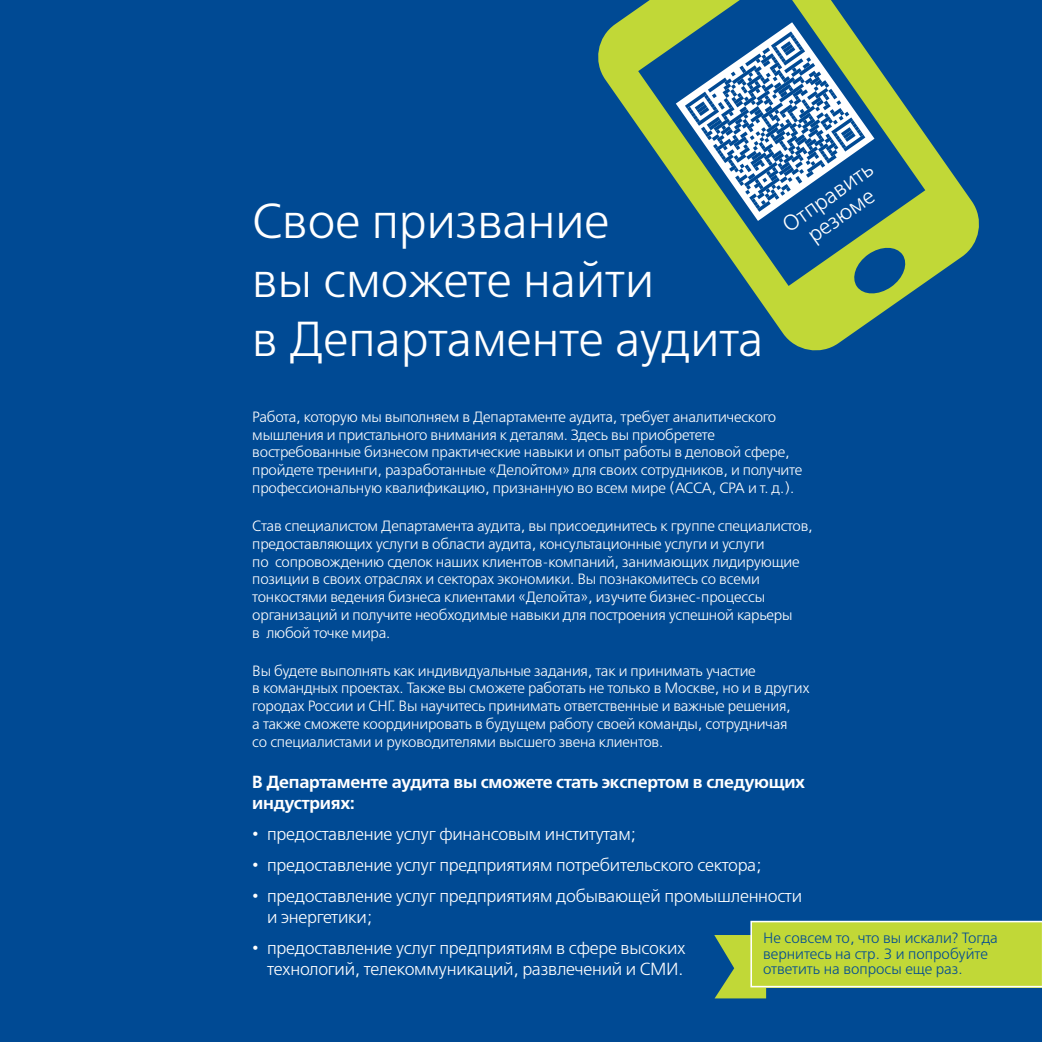
<style>
.page{position:relative;width:1042px;height:1042px;background:#fff}
.page>*{position:absolute;margin:0;border:0;box-sizing:border-box;transform-origin:0 0}
.t1{font:300 49px/58.8px "Free Set";color:#fff}
.t2{font:300 21.88px/22.8px "Free Set";color:#fff;text-align:center}
.t3{font:300 17.5px/21px "Free Set";letter-spacing:-.015em;color:#fff}
.t4{font:600 17.5px/21px "Free Set";letter-spacing:-.015em;color:#fff}
.t5{font:300 14.88px/17.8px "Free Set";letter-spacing:-.015em;color:#fff}
.t6{font:300 14.88px/15.8px "Free Set";color:#004a94}
</style>
<div class="page">
<div style="left:0;top:0;width:1041px;height:1042px;background:#004a94"></div>
<svg style="left:714px;top:921px;width:328px;height:77px"></svg>
<svg style="left:598px;top:0;width:381px;height:351px"></svg>
<svg style="left:676px;top:22px;width:198px;height:199px"></svg>
<h1 class="t1" style="left:252px;top:193px;width:513px">Свое призвание<br>вы сможете найти<br>в Департаменте аудита</h1>
<h2 class="t2" style="left:779px;top:218px;width:106px;rotate:-35deg">Отправить резюме</h2>
<p class="t5" style="left:252px;top:408px;width:551px">Работа, которую мы выполняем в Департаменте аудита, требует аналитического мышления и пристального внимания к деталям. Здесь вы приобретете востребованные бизнесом практические навыки и опыт работы в деловой сфере, пройдете тренинги, разработанные «Делойтом» для своих сотрудников, и получите профессиональную квалификацию, признанную во всем мире (ACCA, CPA и т. д.).</p>
<p class="t5" style="left:252px;top:517px;width:562px">Став специалистом Департамента аудита, вы присоединитесь к группе специалистов, предоставляющих услуги в области аудита, консультационные услуги и услуги<br>по сопровождению сделок наших клиентов-компаний, занимающих лидирующие позиции в своих отраслях и секторах экономики. Вы познакомитесь со всеми тонкостями ведения бизнеса клиентами «Делойта», изучите бизнес-процессы организаций и получите необходимые навыки для построения успешной карьеры<br>в любой точке мира.</p>
<p class="t5" style="left:252px;top:662px;width:559px">Вы будете выполнять как индивидуальные задания, так и принимать участие<br>в командных проектах. Также вы сможете работать не только в Москве, но и в других городах России и СНГ. Вы научитесь принимать ответственные и важные решения,<br>а также сможете координировать в будущем работу своей команды, сотрудничая<br>со специалистами и руководителями высшего звена клиентов.</p>
<p class="t4" style="left:252px;top:772px;width:554px">В Департаменте аудита вы сможете стать экспертом в следующих индустриях:</p>
<p class="t3" style="left:252px;top:823px;width:385px">• предоставление услуг финансовым институтам;</p>
<p class="t3" style="left:252px;top:854px;width:511px">• предоставление услуг предприятиям потребительского сектора;</p>
<p class="t3" style="left:267px;top:885px;width:536px;text-indent:-15px">• предоставление услуг предприятиям добывающей промышленности и энергетики;</p>
<p class="t3" style="left:252px;top:937px;width:435px;text-align:right">• предоставление услуг предприятиям в сфере высоких технологий, телекоммуникаций, развлечений и СМИ.</p>
<p class="t6" style="left:763px;top:930px;width:236px">Не совсем то, что вы искали? Тогда вернитесь на стр. 3 и попробуйте ответить на вопросы еще раз.</p>
</div>
